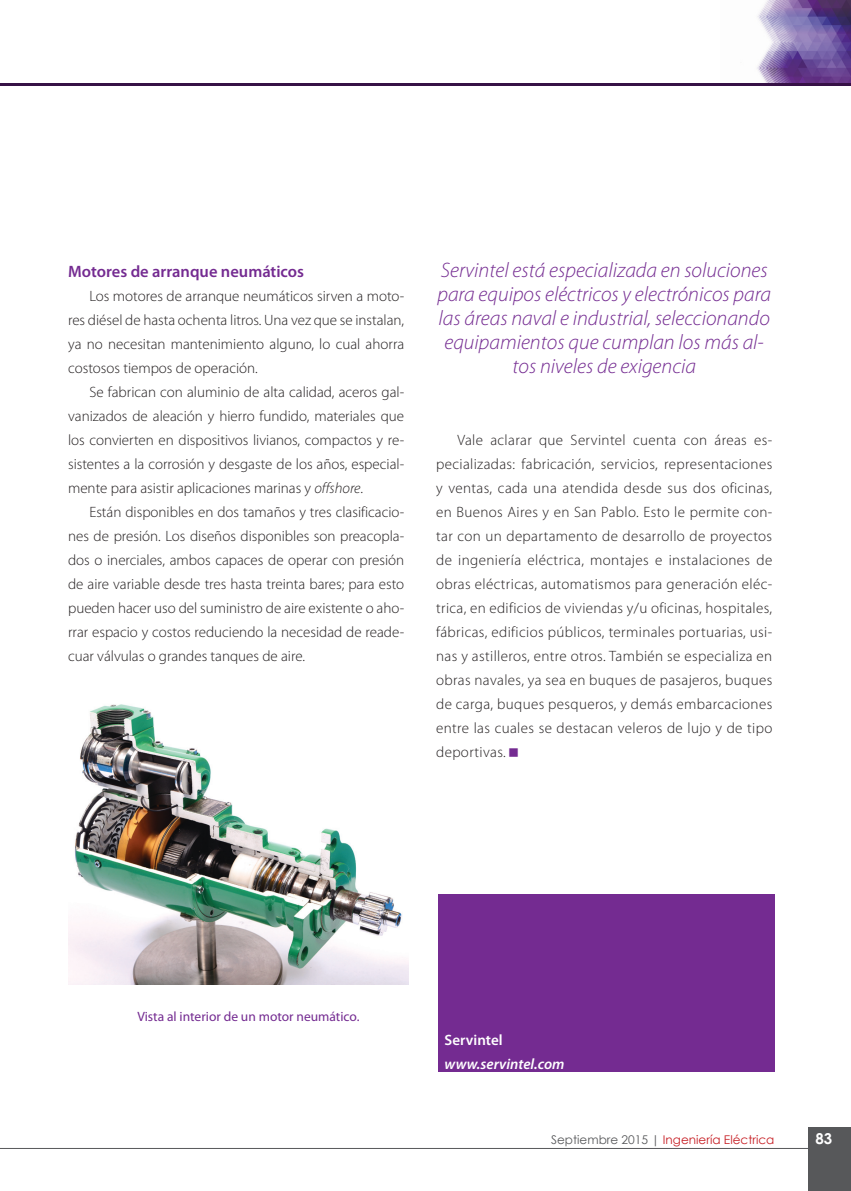
<style>
.page{position:relative;width:851px;height:1191px;background:#fff}
.page>*{position:absolute;margin:0;border:0;box-sizing:border-box;transform-origin:0 0}
.Empresa_Destacado{font:italic 300 21px/24px "Myriad Pro";color:#742b91;text-align:center}
.Empresa_Subtitulo{font:600 16.5px "Myriad Pro";color:#742b91}
.Editores_Texto{font:300 15px/24px "Myriad Pro";color:#231f20;text-align:justify}
.Empresa_Web{font:italic 600 15px "Myriad Pro";color:#fff}
.Empresa_Autor{font:600 15px "Myriad Pro";color:#fff}
.t1{font:700 15px "Century Gothic";color:#fff}
.Editores_Texto-2{font:13.5px "Myriad Pro";color:#742b91}
.t2{font:12px "Century Gothic";color:#c61c22}
.s1{font-style:italic}
.s2{color:#57585a}
</style>
<div class="page">
<hr style="left:0;top:1148px;width:850px;height:1px;background:#57585a">
<div style="left:808px;top:1127px;width:42px;height:64px;background:#57585a"></div>
<img style="left:757px;top:0;width:93px;height:83px">
<hr style="left:0;top:83px;width:850px;height:2px;background:#361146">
<div style="left:438px;top:894px;width:336px;height:177px;background:#742b91"></div>
<img style="left:68px;top:704px;width:340px;height:280px">
<p class="Empresa_Subtitulo" style="left:68px;top:261px;width:237px">Motores de arranque neumáticos</p>
<p class="Editores_Texto" style="left:68px;top:284px;width:337px;text-indent:21px">Los motores de arranque neumáticos sirven a moto&shy;res diésel de hasta ochenta litros. Una vez que se instalan, ya no necesitan mantenimiento alguno, lo cual ahorra costosos tiempos de operación.</p>
<p class="Editores_Texto" style="left:68px;top:380px;width:337px;text-indent:21px">Se fabrican con aluminio de alta calidad, aceros gal&shy;vanizados de aleación y hierro fundido, materiales que los convierten en dispositivos livianos, compactos y re&shy;sistentes a la corrosión y desgaste de los años, especial&shy;mente para asistir aplicaciones marinas y <span class="s1">offshore</span>.</p>
<p class="Editores_Texto" style="left:68px;top:500px;width:337px;text-indent:21px">Están disponibles en dos tamaños y tres clasificacio&shy;nes de presión. Los diseños disponibles son preacopla&shy;dos o inerciales, ambos capaces de operar con presión de aire variable desde tres hasta treinta bares; para esto pueden hacer uso del suministro de aire existente o aho&shy;rrar espacio y costos reduciendo la necesidad de reade&shy;cuar válvulas o grandes tanques de aire.</p>
<p class="Empresa_Destacado" style="left:437px;top:259px;width:335px">Servintel está especializada en soluciones para equipos eléctricos y electrónicos para las áreas naval e industrial, seleccionando equipamientos que cumplan los más al&shy;tos niveles de exigencia</p>
<p class="Editores_Texto" style="left:436px;top:428px;width:337px;text-indent:21px">Vale aclarar que Servintel cuenta con áreas es&shy;pecializadas: fabricación, servicios, representaciones y ventas, cada una atendida desde sus dos oficinas, en Buenos Aires y en San Pablo. Esto le permite con&shy;tar con un departamento de desarrollo de proyectos de ingeniería eléctrica, montajes e instalaciones de obras eléctricas, automatismos para generación eléc&shy;trica, en edificios de viviendas y/u oficinas, hospitales, fábricas, edificios públicos, terminales portuarias, usi&shy;nas y astilleros, entre otros. También se especializa en obras navales, ya sea en buques de pasajeros, buques de carga, buques pesqueros, y demás embarcaciones entre las cuales se destacan veleros de lujo y de tipo deportivas.</p>
<p class="Editores_Texto-2" style="left:137px;top:1008px;width:223px">Vista al interior de un motor neumático.</p>
<p class="Empresa_Autor" style="left:444px;top:1030px;width:60px">Servintel</p>
<p class="Empresa_Web" style="left:444px;top:1054px;width:121px">www.servintel.com</p>
<p class="t2" style="left:551px;top:1131px;width:225px"><span class="s2">Septiembre 2015 |</span> Ingeniería Eléctrica</p>
<p class="t1" style="left:815px;top:1127px;width:18px">83</p>
</div>
